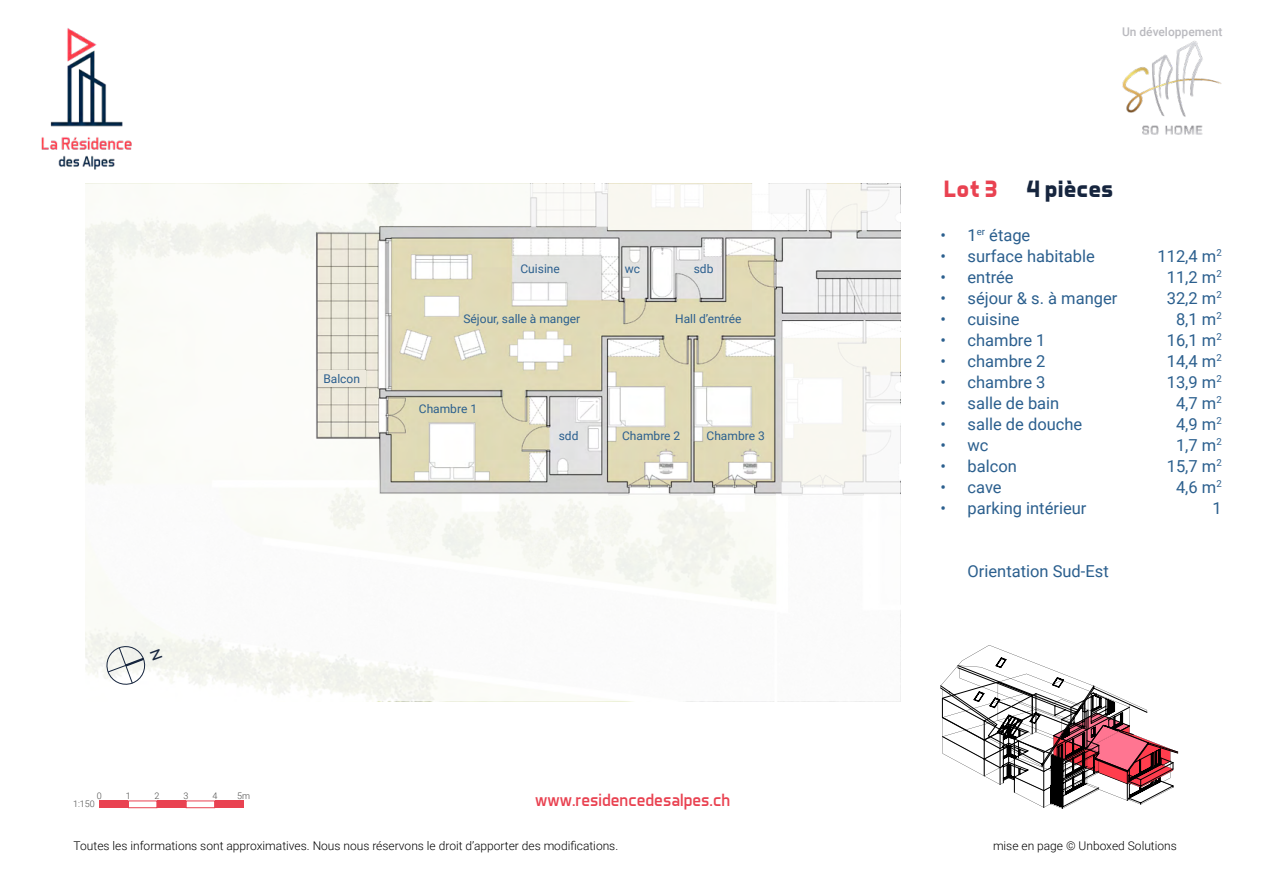
<style>
.page{position:relative;width:1263px;height:893px;background:#fff}
.page>*{position:absolute;margin:0;border:0;box-sizing:border-box;transform-origin:0 0}
.t1{font:700 24px "Aero Matics";color:#16253e}
.t2{font:18px "Aero Matics";color:#e94251}
.t3{font:16.5px "Roboto";color:#2b5f8e}
.t4{font:300 12px "Roboto";color:#000}
.t5{font:12px "Roboto";color:#2b5f8e}
.t6{font:500 12px "Roboto";color:#bababf}
.t7{font:300 9px "Roboto";color:#4a4a49}
.s1{color:#e94251}
</style>
<div class="page">
<img style="left:1122px;top:41px;width:100px;height:94px">
<img style="left:41px;top:28px;width:91px;height:142px">
<div style="left:99px;top:801px;width:29px;height:7px;background:#e94251"></div>
<div style="left:128px;top:801px;width:29px;height:7px;border:1px solid #e94251"></div>
<div style="left:157px;top:801px;width:29px;height:7px;background:#e94251"></div>
<div style="left:186px;top:801px;width:29px;height:7px;border:1px solid #e94251"></div>
<div style="left:215px;top:801px;width:29px;height:7px;background:#e94251"></div>
<svg style="left:85px;top:184px;width:815px;height:517px"></svg>
<div style="left:318px;top:371px;width:48px;height:16px;background:#ede9dd"></div>
<svg style="left:940px;top:645px;width:238px;height:164px"></svg>
<svg style="left:105px;top:644px;width:57px;height:43px"></svg>
<p class="t5" style="left:323px;top:371px;width:38px">Balcon</p>
<p class="t5" style="left:520px;top:260px;width:41px">Cuisine</p>
<p class="t5" style="left:625px;top:260px;width:17px">wc</p>
<p class="t5" style="left:694px;top:260px;width:21px">sdb</p>
<p class="t5" style="left:463px;top:310px;width:118px">Séjour, salle à manger</p>
<p class="t5" style="left:675px;top:310px;width:68px">Hall d’entrée</p>
<p class="t5" style="left:419px;top:400px;width:60px">Chambre 1</p>
<p class="t5" style="left:559px;top:428px;width:21px">sdd</p>
<p class="t5" style="left:622px;top:428px;width:60px">Chambre 2</p>
<p class="t5" style="left:706px;top:428px;width:60px">Chambre 3</p>
<p class="t7" style="left:97px;top:789px;width:6px">0</p>
<p class="t7" style="left:126px;top:789px;width:6px">1</p>
<p class="t7" style="left:155px;top:789px;width:6px">2</p>
<p class="t7" style="left:183px;top:789px;width:6px">3</p>
<p class="t7" style="left:212px;top:789px;width:6px">4</p>
<p class="t7" style="left:237px;top:789px;width:14px">5m</p>
<p class="t7" style="left:73px;top:798px;width:23px">1:150</p>
<p class="t2" style="left:535px;top:790px;width:197px">www.residencedesalpes.ch</p>
<p class="t6" style="left:1122px;top:23px;width:102px">Un développement</p>
<h1 class="t1" style="left:944px;top:175px;width:171px"><span class="s1">Lot 3</span> 4 pièces</h1>
<p class="t3" style="left:940px;top:223px;width:91px">• 1<sup>er</sup> étage</p>
<p class="t3" style="left:940px;top:244px;width:156px">• surface habitable</p>
<p class="t3" style="left:1157px;top:244px;width:66px">112,4 m<sup>2</sup></p>
<p class="t3" style="left:940px;top:265px;width:75px">• entrée</p>
<p class="t3" style="left:1167px;top:265px;width:56px">11,2 m<sup>2</sup></p>
<p class="t3" style="left:940px;top:286px;width:178px">• séjour &amp; s. à manger</p>
<p class="t3" style="left:1167px;top:286px;width:57px">32,2 m<sup>2</sup></p>
<p class="t3" style="left:940px;top:307px;width:81px">• cuisine</p>
<p class="t3" style="left:1176px;top:307px;width:47px">8,1 m<sup>2</sup></p>
<p class="t3" style="left:940px;top:328px;width:106px">• chambre 1</p>
<p class="t3" style="left:1167px;top:328px;width:56px">16,1 m<sup>2</sup></p>
<p class="t3" style="left:940px;top:349px;width:106px">• chambre 2</p>
<p class="t3" style="left:1167px;top:349px;width:57px">14,4 m<sup>2</sup></p>
<p class="t3" style="left:940px;top:370px;width:106px">• chambre 3</p>
<p class="t3" style="left:1167px;top:370px;width:57px">13,9 m<sup>2</sup></p>
<p class="t3" style="left:940px;top:391px;width:120px">• salle de bain</p>
<p class="t3" style="left:1176px;top:391px;width:47px">4,7 m<sup>2</sup></p>
<p class="t3" style="left:940px;top:412px;width:143px">• salle de douche</p>
<p class="t3" style="left:1176px;top:412px;width:47px">4,9 m<sup>2</sup></p>
<p class="t3" style="left:940px;top:433px;width:50px">• wc</p>
<p class="t3" style="left:1176px;top:433px;width:47px">1,7 m<sup>2</sup></p>
<p class="t3" style="left:940px;top:454px;width:78px">• balcon</p>
<p class="t3" style="left:1167px;top:454px;width:57px">15,7 m<sup>2</sup></p>
<p class="t3" style="left:940px;top:475px;width:63px">• cave</p>
<p class="t3" style="left:1176px;top:475px;width:47px">4,6 m<sup>2</sup></p>
<p class="t3" style="left:940px;top:496px;width:147px">• parking intérieur</p>
<p class="t3" style="left:1212px;top:496px;width:11px">1</p>
<p class="t3" style="left:967px;top:559px;width:143px">Orientation Sud-Est</p>
<p class="t4" style="left:74px;top:837px;width:546px">Toutes les informations sont approximatives. Nous nous réservons le droit d’apporter des modifications.</p>
<p class="t4" style="left:993px;top:837px;width:185px">mise en page © Unboxed Solutions</p>
</div>
